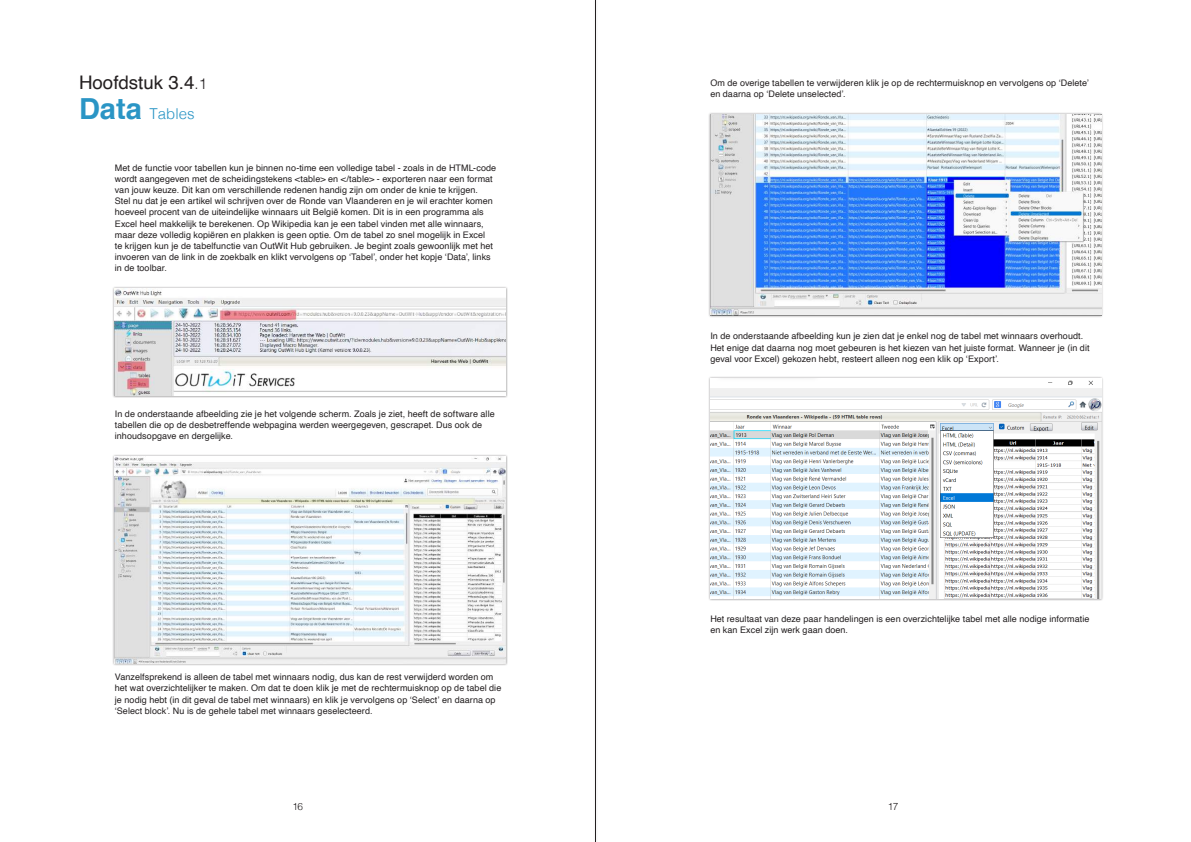
<style>
.page{position:relative;width:1191px;height:842px;background:#fff}
.page>*{position:absolute;margin:0;border:0;box-sizing:border-box;transform-origin:0 0}
.t1{font:700 29px "Helvetica";color:#2a95c5}
.t2{font:18.7px "Helvetica";color:#231f20}
.t3{font:300 15px "Helvetica";color:#2a95c5}
.t4{font:300 10px "Helvetica";color:#231f20}
.t5{font:9px/11.2px "Helvetica";letter-spacing:.01em;color:#231f20}
.s1{font-weight:300;font-size:15px}
</style>
<div class="page">
<div style="left:593px;top:0;width:5px;height:842px;background:#f8f7f8"></div>
<hr style="left:595px;top:0;width:1px;height:842px;background:#231f20">
<div style="left:708px;top:112px;width:395px;height:206px;background:#231f20;opacity:.5"></div>
<img style="left:710px;top:114px;width:391px;height:201px">
<div style="left:708px;top:377px;width:395px;height:224px;background:#231f20;opacity:.5"></div>
<img style="left:710px;top:379px;width:391px;height:219px">
<div style="left:113px;top:286px;width:395px;height:112px;background:#231f20;opacity:.5"></div>
<img style="left:115px;top:288px;width:390px;height:108px">
<div style="left:113px;top:454px;width:395px;height:212px;background:#231f20;opacity:.5"></div>
<img style="left:115px;top:456px;width:390px;height:208px">
<h2 class="t2" style="left:79px;top:68px;width:129px">Hoofdstuk 3.4<span class="s1">.1</span></h2>
<h3 class="t3" style="left:150px;top:101px;width:47px">Tables</h3>
<h1 class="t1" style="left:79px;top:86px;width:64px">Data</h1>
<p class="t5" style="left:115px;top:162px;width:383px">Met de functie voor tabellen kun je binnen no-time een volledige tabel - zoals in de HTML-code wordt aangegeven met de scheidingstekens &lt;table&gt; en &lt;/table&gt; - exporteren naar een format van jouw keuze. Dit kan om verschillende redenen handig zijn om onder de knie te krijgen.<br>Stel nu dat je een artikel wil schrijven over de Ronde van Vlaanderen en je wil erachter komen hoeveel procent van de uiteindelijke winnaars uit België komen. Dit is in een programma als Excel heel makkelijk te berekenen. Op Wikipedia kan je een tabel vinden met alle winnaars, maar deze volledig kopiëren en plakken is geen optie. Om de tabel zo snel mogelijk in Excel<br>te krijgen kun je de tabelfunctie van OutWit Hub gebruiken. Je begint zoals gewoonlijk met het invoeren van de link in de zoekbalk en klikt vervolgens op ‘Tabel’, onder het kopje ‘Data’, links in de toolbar.</p>
<p class="t5" style="left:115px;top:409px;width:381px">In de onderstaande afbeelding zie je het volgende scherm. Zoals je ziet, heeft de software alle tabellen die op de desbetreffende webpagina werden weergegeven, gescrapet. Dus ook de inhoudsopgave en dergelijke.</p>
<p class="t5" style="left:115px;top:672px;width:388px">Vanzelfsprekend is alleen de tabel met winnaars nodig, dus kan de rest verwijderd worden om het wat overzichtelijker te maken. Om dat te doen klik je met de rechtermuisknop op de tabel die je nodig hebt (in dit geval de tabel met winnaars) en klik je vervolgens op ‘Select’ en daarna op ‘Select block’. Nu is de gehele tabel met winnaars geselecteerd.</p>
<p class="t5" style="left:710px;top:78px;width:380px">Om de overige tabellen te verwijderen klik je op de rechtermuisknop en vervolgens op ‘Delete’ en daarna op ‘Delete unselected’.</p>
<p class="t5" style="left:710px;top:331px;width:381px">In de onderstaande afbeelding kun je zien dat je enkel nog de tabel met winnaars overhoudt.<br>Het enige dat daarna nog moet gebeuren is het kiezen van het juiste format. Wanneer je (in dit geval voor Excel) gekozen hebt, resteert alleen nog een klik op ‘Export’.</p>
<p class="t5" style="left:710px;top:614px;width:380px">Het resultaat van deze paar handelingen is een overzichtelijke tabel met alle nodige informatie en kan Excel zijn werk gaan doen.</p>
<p class="t4" style="left:292px;top:798px;width:12px">16</p>
<p class="t4" style="left:888px;top:798px;width:12px">17</p>
</div>
